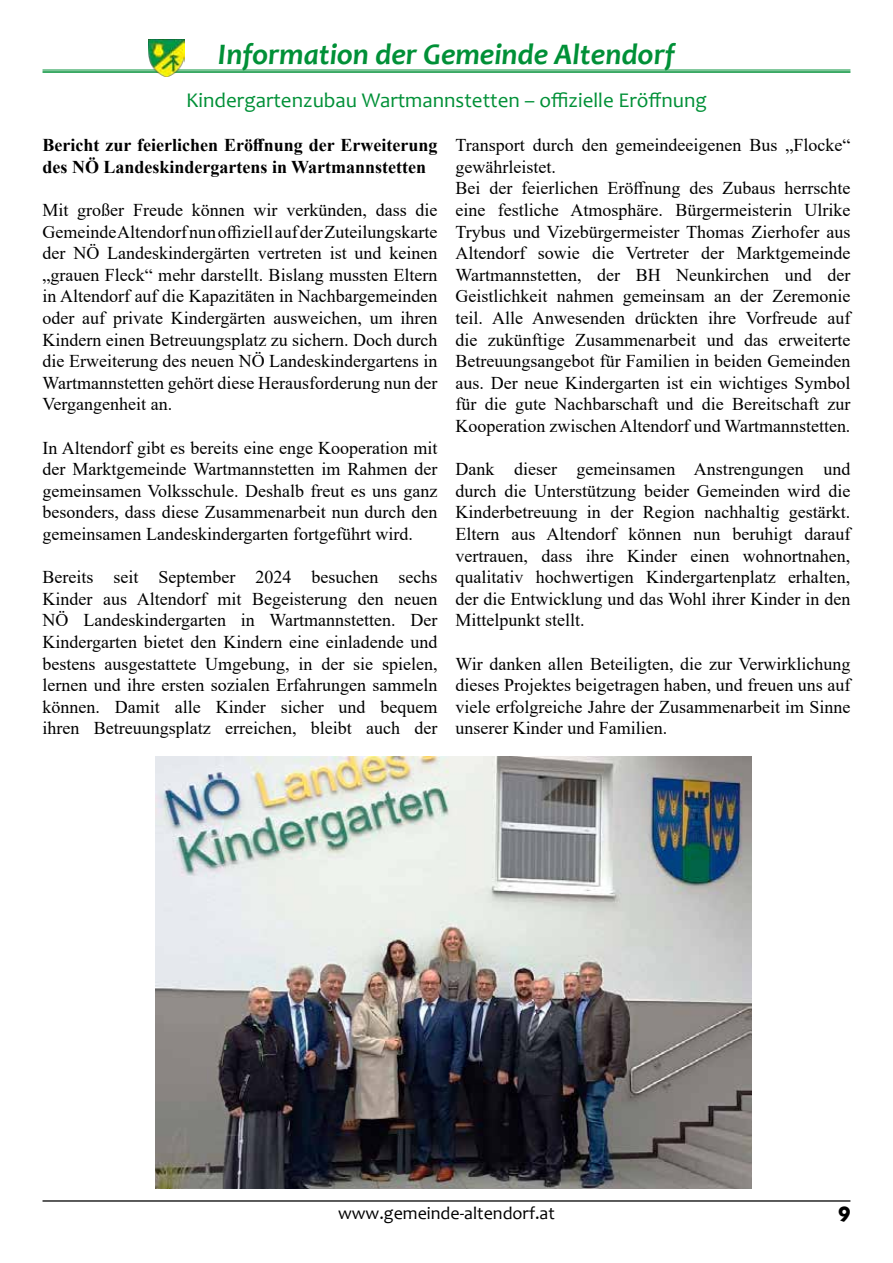
<style>
.page{position:relative;width:893px;height:1263px;background:#fff}
.page>*{position:absolute;margin:0;border:0;box-sizing:border-box;transform-origin:0 0}
.t1{font:italic 700 30px "Candara";color:#009037}
.t2{font:21px "Candara";color:#009037}
.t3{font:18px/21.6px "Times New Roman";color:#000;text-align:justify}
.t4{font:700 18px/21.6px "Times New Roman";color:#000}
.t5{font:18px "Candara";color:#000}
.t6{font:18px "Kabana Bold Plain";color:#000}
</style>
<div class="page">
<hr style="left:43px;top:70px;width:807px;height:1px;background:#009037">
<hr style="left:43px;top:71px;width:807px;height:2px;background:#009037">
<img style="left:149px;top:40px;width:36px;height:36px">
<hr style="left:43px;top:1200px;width:807px;height:1px;background:#000">
<img style="left:155px;top:756px;width:597px;height:432px">
<h1 class="t1" style="left:218px;top:36px;width:458px">Information der Gemeinde Altendorf</h1>
<p class="t2" style="left:186px;top:87px;width:522px">Kindergartenzubau Wartmannstetten – offizielle Eröffnung</p>
<p class="t4" style="left:43px;top:134px;width:396px">Bericht zur feierlichen Eröffnung der Erweiterung des NÖ Landeskindergartens in Wartmannstetten</p>
<p class="t3" style="left:43px;top:199px;width:396px">Mit großer Freude können wir verkünden, dass die Gemeinde Altendorf nun offiziell auf der Zuteilungskarte der NÖ Landeskindergärten vertreten ist und keinen „grauen Fleck“ mehr darstellt. Bislang mussten Eltern in Altendorf auf die Kapazitäten in Nachbargemeinden oder auf private Kindergärten ausweichen, um ihren Kindern einen Betreuungsplatz zu sichern. Doch durch die Erweiterung des neuen NÖ Landeskindergartens in Wartmannstetten gehört diese Herausforderung nun der Vergangenheit an.</p>
<p class="t3" style="left:43px;top:436px;width:396px">In Altendorf gibt es bereits eine enge Kooperation mit der Marktgemeinde Wartmannstetten im Rahmen der gemeinsamen Volksschule. Deshalb freut es uns ganz besonders, dass diese Zusammenarbeit nun durch den gemeinsamen Landeskindergarten fortgeführt wird.</p>
<p class="t3" style="left:43px;top:566px;width:396px">Bereits seit September 2024 besuchen sechs Kinder aus Altendorf mit Begeisterung den neuen NÖ Landeskindergarten in Wartmannstetten. Der Kindergarten bietet den Kindern eine einladende und bestens ausgestattete Umgebung, in der sie spielen, lernen und ihre ersten sozialen Erfahrungen sammeln können. Damit alle Kinder sicher und bequem ihren Betreuungsplatz erreichen, bleibt auch der</p>
<p class="t3" style="left:455px;top:134px;width:396px;text-align:left">Transport durch den gemeindeeigenen Bus „Flocke“ gewährleistet.<br>Bei der feierlichen Eröffnung des Zubaus herrschte eine festliche Atmosphäre. Bürgermeisterin Ulrike Trybus und Vizebürgermeister Thomas Zierhofer aus Altendorf sowie die Vertreter der Marktgemeinde Wartmannstetten, der BH Neunkirchen und der Geistlichkeit nahmen gemeinsam an der Zeremonie teil. Alle Anwesenden drückten ihre Vorfreude auf die zukünftige Zusammenarbeit und das erweiterte Betreuungsangebot für Familien in beiden Gemeinden aus. Der neue Kindergarten ist ein wichtiges Symbol für die gute Nachbarschaft und die Bereitschaft zur Kooperation zwischen Altendorf und Wartmannstetten.</p>
<p class="t3" style="left:455px;top:458px;width:396px">Dank dieser gemeinsamen Anstrengungen und durch die Unterstützung beider Gemeinden wird die Kinderbetreuung in der Region nachhaltig gestärkt.<br>Eltern aus Altendorf können nun beruhigt darauf vertrauen, dass ihre Kinder einen wohnortnahen, qualitativ hochwertigen Kindergartenplatz erhalten, der die Entwicklung und das Wohl ihrer Kinder in den Mittelpunkt stellt.</p>
<p class="t3" style="left:455px;top:652px;width:396px">Wir danken allen Beteiligten, die zur Verwirklichung dieses Projektes beigetragen haben, und freuen uns auf viele erfolgreiche Jahre der Zusammenarbeit im Sinne unserer Kinder und Familien.</p>
<p class="t5" style="left:338px;top:1201px;width:218px">www.gemeinde-altendorf.at</p>
<p class="t6" style="left:838px;top:1201px;width:15px">9</p>
</div>
